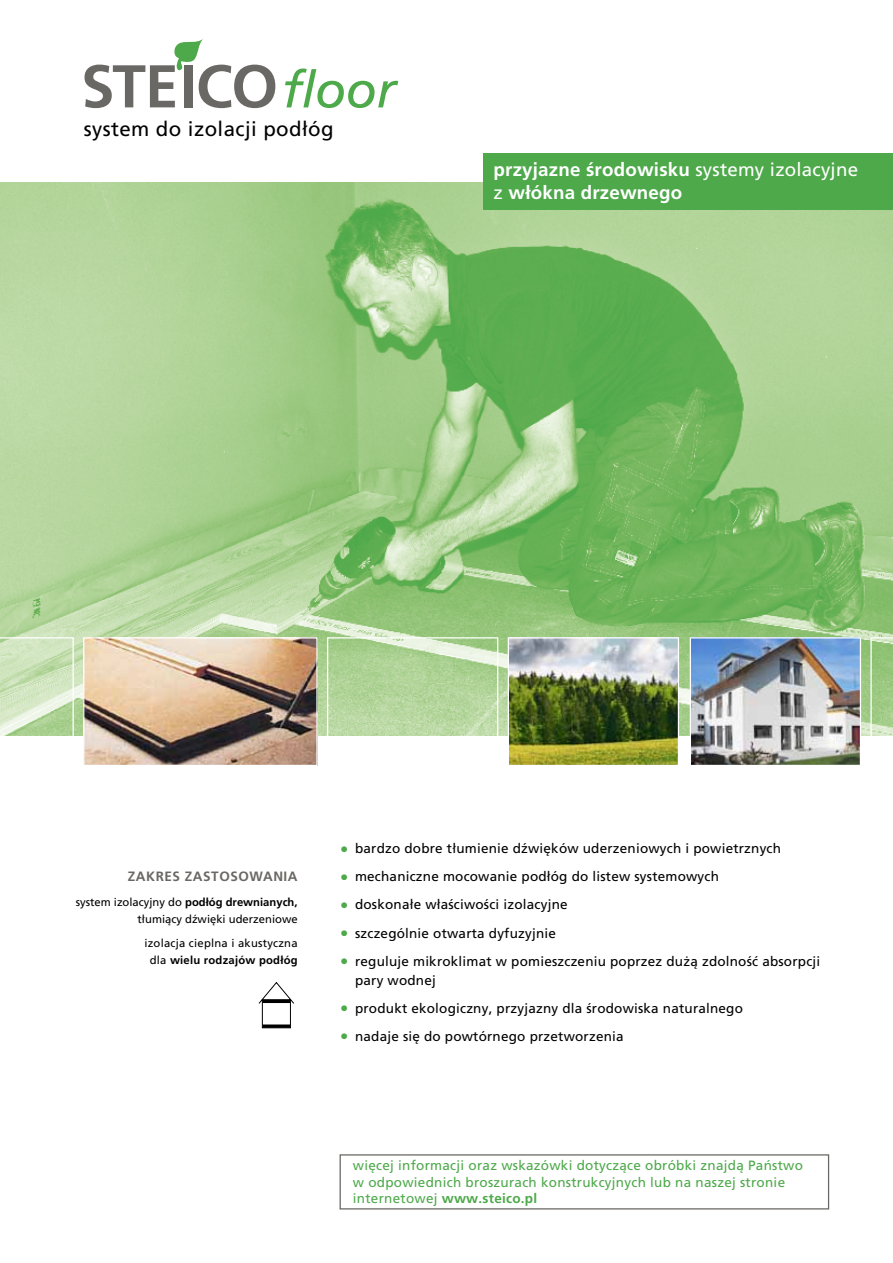
<style>
.page{position:relative;width:893px;height:1263px;background:#fff}
.page>*{position:absolute;margin:0;border:0;box-sizing:border-box;transform-origin:0 0}
.t1{font:italic 51px "Frutiger";letter-spacing:-.01em;color:#4da94a}
.t2{font:20.55px "Frutiger CE";letter-spacing:.02em;color:#000}
.t3{font:700 18.75px/22.5px "Frutiger CE";letter-spacing:.01em;color:#fff}
.t4{font:13.5px/18.8px "Frutiger CE";letter-spacing:.015em;color:#000}
.t5{font:13.5px/16.2px "Frutiger CE";letter-spacing:.02em;color:#4da94a}
.t6{font:700 13.5px "Frutiger";letter-spacing:.04em;color:#6a6864}
.t7{font:11.25px/16.5px "Frutiger CE";color:#000;text-align:right}
.t8{font:11.25px/16.5px "Frutiger CE";letter-spacing:.02em;color:#000;text-align:center}
.s1{font-weight:400}
.s2{font-weight:700}
.s3{font-size:16.5px;color:#4da94a}
</style>
<div class="page">
<svg style="left:85px;top:39px;width:190px;height:69px"></svg>
<img style="left:0;top:183px;width:893px;height:553px">
<div style="left:484px;top:153px;width:409px;height:57px;background:#4da94a"></div>
<img style="left:85px;top:639px;width:231px;height:125px">
<div style="left:327px;top:637px;width:171px;height:129px;border:1px solid #fff"></div>
<svg style="left:0;top:637px;width:74px;height:99px;background:#cde3bc"></svg>
<svg style="left:870px;top:637px;width:23px;height:99px;background:#a8cf91"></svg>
<svg style="left:258px;top:982px;width:36px;height:46px"></svg>
<hr style="left:262px;top:1000px;width:28px;height:3px;background:#000">
<svg style="left:262px;top:1024px;width:28px;height:4px"></svg>
<div style="left:340px;top:1154px;width:489px;height:55px;border:1px solid #6a6864"></div>
<div style="left:83px;top:637px;width:235px;height:129px;border:1px solid #fff"></div>
<img style="left:510px;top:639px;width:167px;height:125px">
<div style="left:508px;top:637px;width:171px;height:129px;border:1px solid #fff"></div>
<img style="left:692px;top:639px;width:167px;height:125px">
<div style="left:690px;top:637px;width:171px;height:129px;border:1px solid #fff"></div>
<h1 class="t1" style="left:282px;top:60px;width:116px">floor</h1>
<h2 class="t2" style="left:84px;top:117px;width:251px">system do izolacji podłóg</h2>
<h3 class="t3" style="left:494px;top:159px;width:366px">przyjazne środowisku <span class="s1">systemy izolacyjne z</span> włókna drzewnego</h3>
<p class="t6" style="left:128px;top:869px;width:171px">ZAKRES ZASTOSOWANIA</p>
<p class="t7" style="left:76px;top:894px;width:223px">system izolacyjny do <span class="s2">podłóg drewnianych, </span>tłumiący dźwięki uderzeniowe</p>
<p class="t8" style="left:144px;top:935px;width:155px">izolacja cieplna i akustyczna dla <span class="s2">wielu rodzajów podłóg</span></p>
<p class="t4" style="left:340px;top:839px;width:442px"><span class="s3">•</span> bardzo dobre tłumienie dźwięków uderzeniowych i powietrznych</p>
<p class="t4" style="left:340px;top:867px;width:380px"><span class="s3">•</span> mechaniczne mocowanie podłóg do listew systemowych</p>
<p class="t4" style="left:340px;top:895px;width:229px"><span class="s3">•</span> doskonałe właściwości izolacyjne</p>
<p class="t4" style="left:340px;top:923px;width:217px"><span class="s3">•</span> szczególnie otwarta dyfuzyjnie</p>
<p class="t4" style="left:355px;top:952px;width:467px;text-indent:-15px"><span class="s3">•</span> reguluje mikroklimat w pomieszczeniu poprzez dużą zdolność absorpcji pary wodnej</p>
<p class="t4" style="left:340px;top:998px;width:404px"><span class="s3">•</span> produkt ekologiczny, przyjazny dla środowiska naturalnego</p>
<p class="t4" style="left:340px;top:1027px;width:285px"><span class="s3">•</span> nadaje się do powtórnego przetworzenia</p>
<p class="t5" style="left:353px;top:1157px;width:451px">więcej informacji oraz wskazówki dotyczące obróbki znajdą Państwo w odpowiednich broszurach konstrukcyjnych lub na naszej stronie internetowej <span class="s2">www.steico.pl</span></p>
</div>
